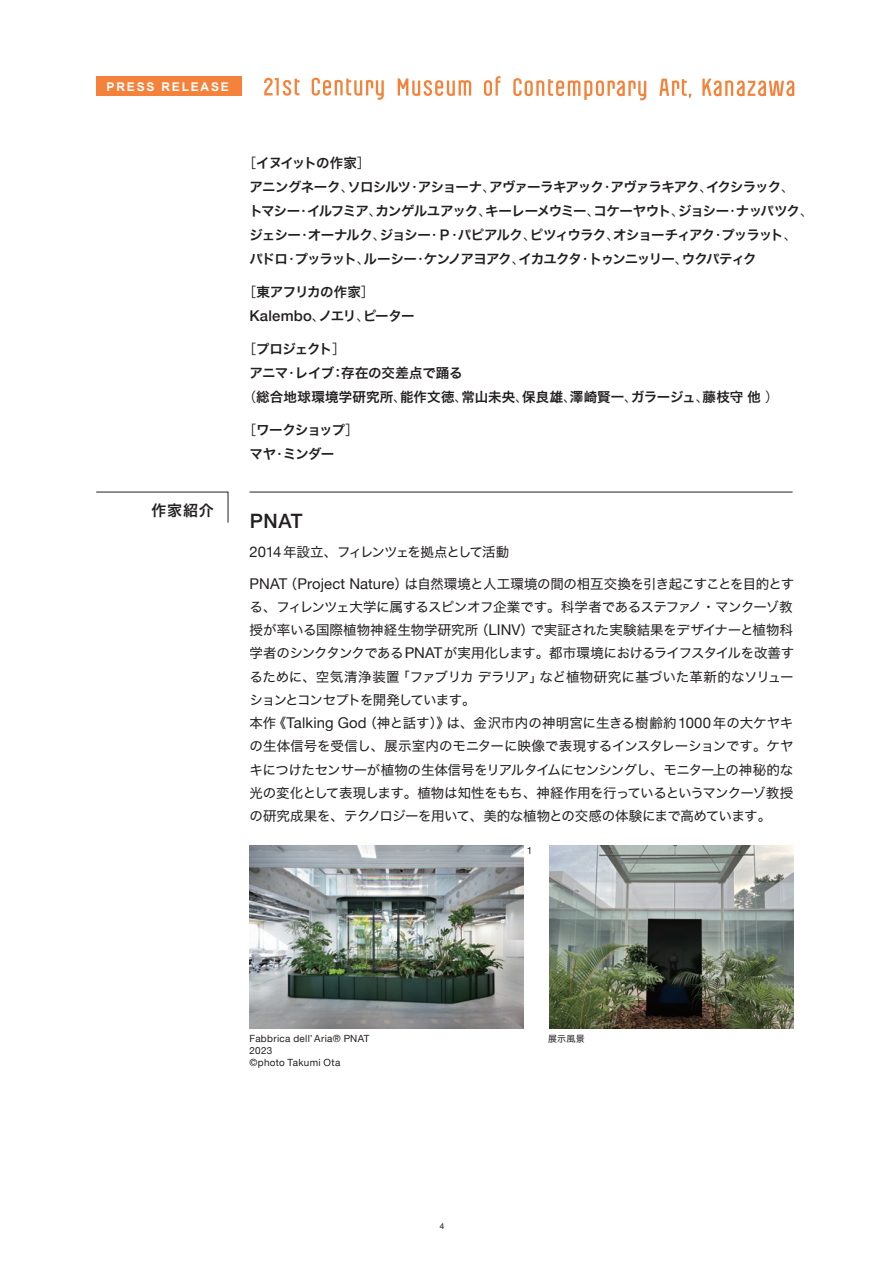
<style>
.page{position:relative;width:893px;height:1263px;background:#fff}
.page>*{position:absolute;margin:0;border:0;box-sizing:border-box;transform-origin:0 0}
.t1{font:500 19.8px "Helvetica Neue";color:#231f20}
.t2{font:15px "Hira Kaku Pro W6";color:#231f20}
.t3{font:500 14.85px "Helvetica Neue";letter-spacing:.01em;color:#231f20}
.t4{font:13.5px/23.2px "Hira Kaku Std W4";letter-spacing:-.03em;color:#231f20}
.t5{font:13.5px/24px "Hira Kaku Pro W6";letter-spacing:-.06em;color:#231f20}
.t6{font:13.5px "Hira Kaku Pro W6";letter-spacing:.01em;color:#231f20}
.t7{font:13.5px "Hira Kaku Std W4";letter-spacing:-.1em;color:#231f20}
.t8{font:13.5px "Hira Kaku Pro W6";letter-spacing:-.015em;color:#231f20}
.t9{font:13.5px "Hira Kaku Pro W6";letter-spacing:-.035em;color:#231f20}
.t10{font:700 12px "Arial";letter-spacing:.15em;color:#fff}
.t11{font:9.9px/12px "Helvetica Neue";letter-spacing:.03em;color:#231f20}
.t12{font:9px "Hira Kaku Std W4";color:#231f20}
.t13{font:8.25px "Arial";color:#231f20}
.s1{font-family:"Hira Kaku Pro W3"}
.s2{font-family:"Hira Kaku Pro W3";font-weight:400;font-size:13.5px}
.s3{font-family:"Hira Kaku Pro W6";font-weight:400;font-size:13.5px}
.s4{font-family:"Helvetica Neue";font-size:14.85px}
.s5{font-family:"Hira Kaku Std W4";font-size:9px}
</style>
<div class="page">
<svg style="left:96px;top:492px;width:132px;height:31px"></svg>
<hr style="left:250px;top:492px;width:543px;height:1px;background:#231f20">
<svg style="left:312px;top:78px;width:72px;height:22px"></svg>
<svg style="left:264px;top:78px;width:36px;height:18px"></svg>
<svg style="left:484px;top:76px;width:16px;height:20px"></svg>
<svg style="left:398px;top:78px;width:73px;height:18px"></svg>
<svg style="left:659px;top:79px;width:32px;height:19px"></svg>
<svg style="left:513px;top:78px;width:133px;height:22px"></svg>
<svg style="left:702px;top:79px;width:92px;height:17px"></svg>
<div style="left:96px;top:77px;width:146px;height:19px;background:#f4823b"></div>
<img style="left:250px;top:846px;width:274px;height:183px">
<img style="left:549px;top:846px;width:244px;height:183px">
<p class="t10" style="left:107px;top:80px;width:124px">PRESS RELEASE</p>
<p class="t2" style="left:151px;top:497px;width:64px">作家紹介</p>
<p class="t5" style="left:250px;top:150px;width:566px;text-indent:-7px"><span class="s1">［</span>イヌイットの作家<span class="s1">］<br></span>アニングネーク<span class="s1">、</span>ソロシルツ<span class="s1">・</span>アショーナ<span class="s1">、</span>アヴァーラキアック<span class="s1">・</span>アヴァラキアク<span class="s1">、</span>イクシラック<span class="s1">、<br></span>トマシー<span class="s1">・</span>イルフミア<span class="s1">、</span>カンゲルユアック<span class="s1">、</span>キーレーメウミー<span class="s1">、</span>コケーヤウト<span class="s1">、</span>ジョシー<span class="s1">・</span>ナッパツク<span class="s1">、</span>ジェシー<span class="s1">・</span>オーナルク<span class="s1">、</span>ジョシー<span class="s1">・</span>Ｐ<span class="s1">・</span>パピアルク<span class="s1">、</span>ピツィウラク<span class="s1">、</span>オショーチィアク<span class="s1">・</span>プッラット<span class="s1">、</span>パドロ<span class="s1">・</span>プッラット<span class="s1">、</span>ルーシー<span class="s1">・</span>ケンノアヨアク<span class="s1">、</span>イカユクタ<span class="s1">・</span>トゥンニッリー<span class="s1">、</span>ウクパティク</p>
<p class="t9" style="left:243px;top:280px;width:133px"><span class="s1">［</span>東アフリカの作家<span class="s1">］</span></p>
<p class="t3" style="left:250px;top:304px;width:167px">Kalembo<span class="s2">、</span><span class="s3">ノエリ</span><span class="s2">、</span><span class="s3">ピーター</span></p>
<p class="t5" style="left:243px;top:336px;width:104px"><span class="s1">［</span>プロジェクト<span class="s1">］</span></p>
<p class="t8" style="left:250px;top:361px;width:215px">アニマ<span class="s1">・</span>レイブ：存在の交差点で踊る</p>
<p class="t6" style="left:243px;top:385px;width:537px"><span class="s1">（</span>総合地球環境学研究所<span class="s1">、</span>能作文徳<span class="s1">、</span>常山未央<span class="s1">、</span>保良雄<span class="s1">、</span>澤崎賢一<span class="s1">、</span>ガラージュ<span class="s1">、</span>藤枝守他<span class="s1">）</span></p>
<p class="t5" style="left:250px;top:417px;width:111px;text-indent:-7px"><span class="s1">［</span>ワークショップ<span class="s1">］</span>マヤ<span class="s1">・</span>ミンダー</p>
<h1 class="t1" style="left:250px;top:505px;width:54px">PNAT</h1>
<p class="t7" style="left:250px;top:542px;width:261px"><span class="s4">2014</span> 年設立、フィレンツェを拠点として活動</p>
<p class="t4" style="left:250px;top:572px;width:546px"><span class="s4">PNAT</span>（<span class="s4">Project Nature</span>）は自然環境と人工環境の間の相互交換を引き起こすことを目的とする、フィレンツェ大学に属するスピンオフ企業です。科学者であるステファノ・マンクーゾ教授が率いる国際植物神経生物学研究所（<span class="s4">LINV</span>）で実証された実験結果をデザイナーと植物科学者のシンクタンクである<span class="s4">PNAT</span>が実用化します。都市環境におけるライフスタイルを改善するために、空気清浄装置「ファブリカデラリア」など植物研究に基づいた革新的なソリューションとコンセプトを開発しています。<br>本作《<span class="s4">Talking God</span>（神と話す）》は、金沢市内の神明宮に生きる樹齢約<span class="s4">1000</span>年の大ケヤキの生体信号を受信し、展示室内のモニターに映像で表現するインスタレーションです。ケヤキにつけたセンサーが植物の生体信号をリアルタイムにセンシングし、モニター上の神秘的な光の変化として表現します。植物は知性をもち、神経作用を行っているというマンクーゾ教授の研究成果を、テクノロジーを用いて、美的な植物との交感の体験にまで高めています。</p>
<p class="t11" style="left:527px;top:845px;width:7px">1</p>
<p class="t11" style="left:250px;top:1033px;width:121px">Fabbrica dell<span class="s5">ʼ</span> Aria® PNAT<br>2023<br>©photo Takumi Ota</p>
<p class="t12" style="left:548px;top:1031px;width:38px">展示風景</p>
<p class="t13" style="left:440px;top:1221px;width:6px">4</p>
</div>
